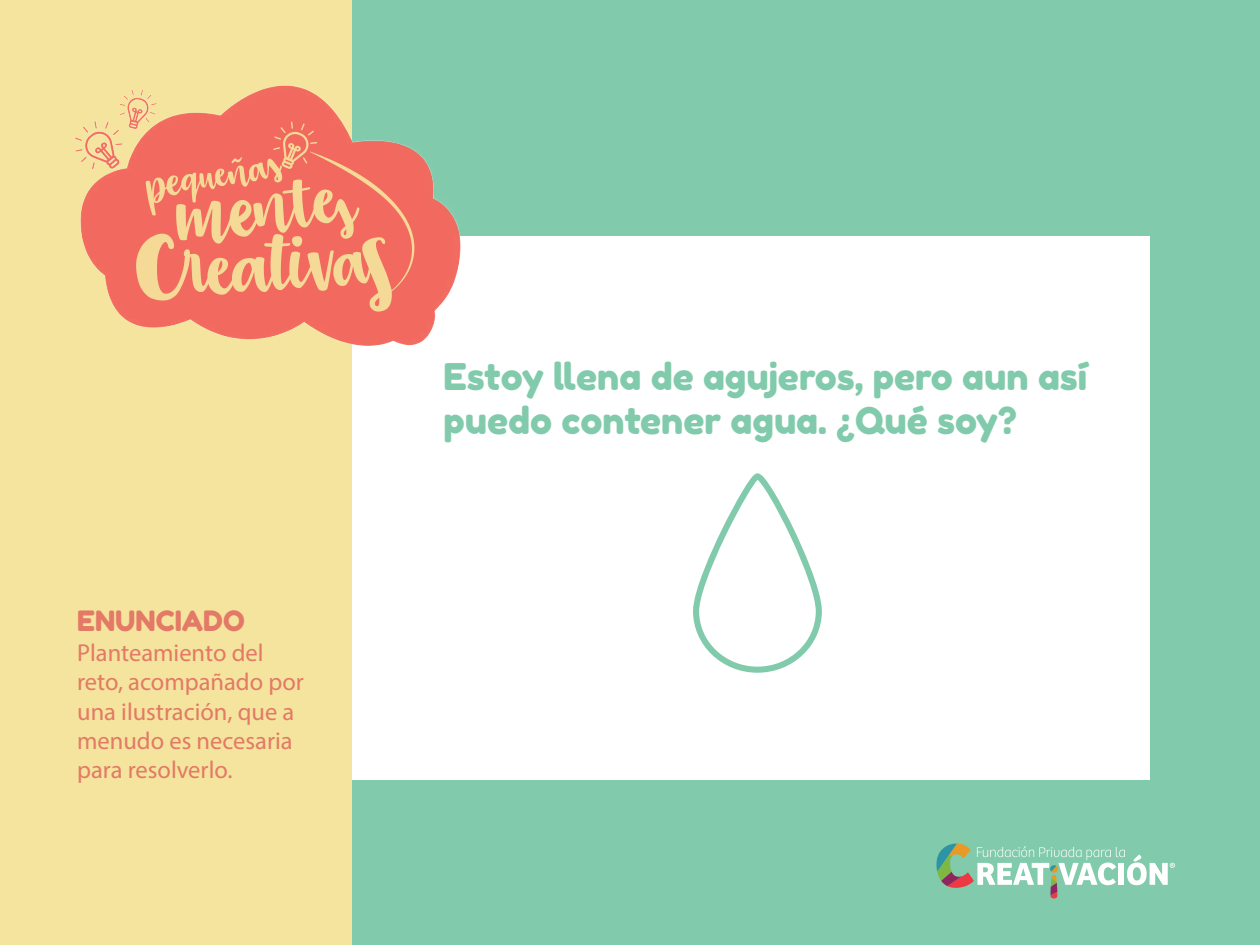
<style>
.page{position:relative;width:1260px;height:945px;background:#81cbac}
.page>*{position:absolute;margin:0;border:0;box-sizing:border-box;transform-origin:0 0}
.t1{font:36.75px/44.1px "Fredoka One";color:#81cbac}
.t2{font:28px "Fredoka One";color:#e37966}
.t3{font:24.5px/29.4px "Myriad Pro";color:#e37966}
</style>
<div class="page">
<div style="left:326px;top:236px;width:824px;height:544px;background:#fff"></div>
<div style="left:0;top:0;width:352px;height:945px;background:#f4e49d"></div>
<svg style="left:936px;top:844px;width:239px;height:54px"></svg>
<img style="left:74px;top:85px;width:387px;height:261px">
<svg style="left:693px;top:473px;width:129px;height:200px"></svg>
<p class="t2" style="left:77px;top:604px;width:169px">ENUNCIADO</p>
<p class="t3" style="left:77px;top:638px;width:228px">Planteamiento del reto, acompañado por una ilustración, que a menudo es necesaria para resolverlo.</p>
<h1 class="t1" style="left:443px;top:354px;width:645px">Estoy llena de agujeros, pero aun así puedo contener agua. ¿Qué soy?</h1>
</div>
